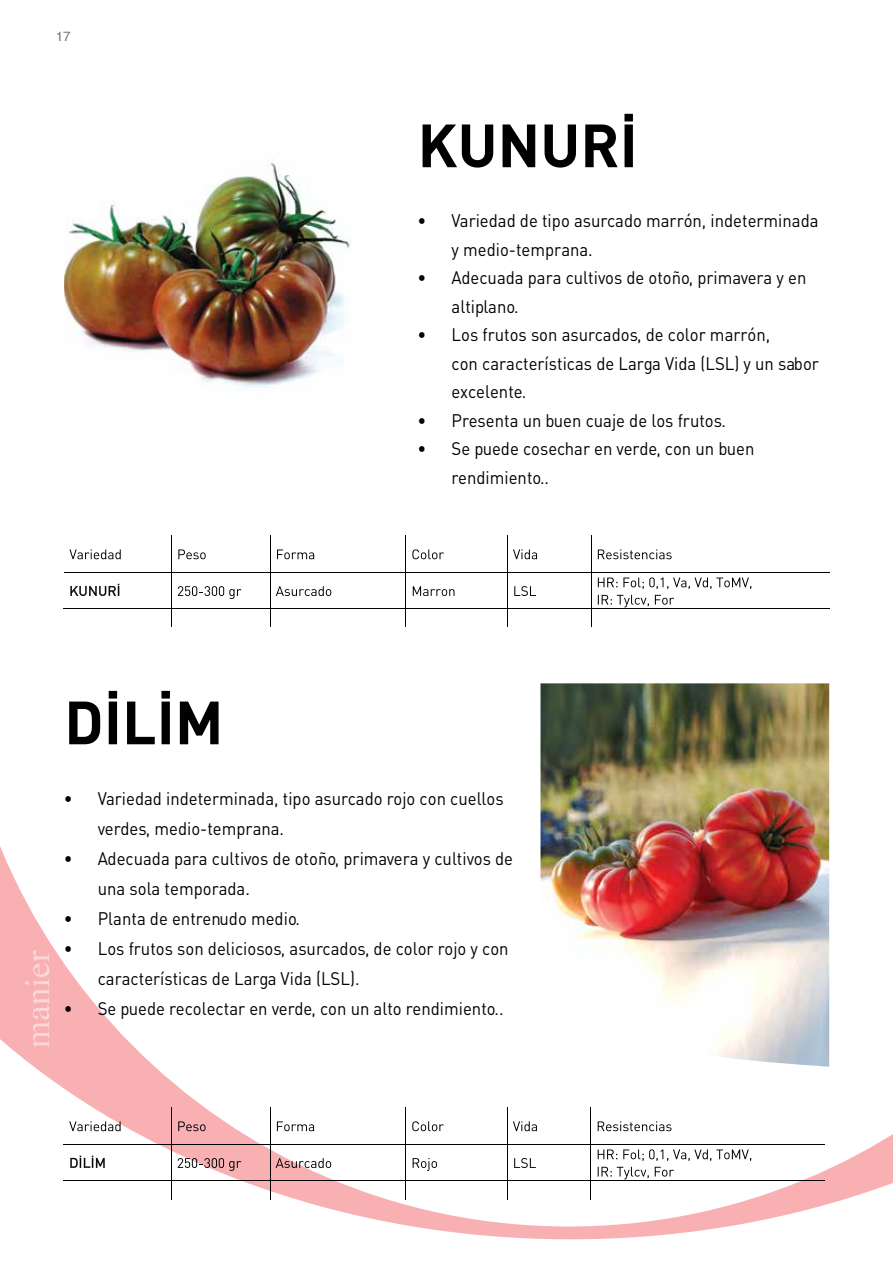
<style>
.page{position:relative;width:893px;height:1263px;background:#fff}
.page>*{position:absolute;margin:0;border:0;box-sizing:border-box;transform-origin:0 0}
.t1{font:60px "DINT Bold Tr";color:#000}
.t2{font:18px/28.5px "DIN Tr";color:#000;scale:.93 1}
.t3{font:13.5px "Helvetica";color:#77787b}
</style>
<div class="page">
<svg style="left:0;top:626px;width:893px;height:613px"></svg>
<svg style="left:25px;top:950px;width:25px;height:98px;background:#f8b9bb"></svg>
<img style="left:64px;top:163px;width:288px;height:227px">
<img style="left:540px;top:683px;width:289px;height:384px">
<svg style="left:69px;top:549px;width:52px;height:10px"></svg>
<svg style="left:178px;top:549px;width:28px;height:10px"></svg>
<svg style="left:277px;top:549px;width:37px;height:10px"></svg>
<svg style="left:412px;top:549px;width:32px;height:10px"></svg>
<svg style="left:513px;top:549px;width:24px;height:10px"></svg>
<svg style="left:598px;top:549px;width:74px;height:10px"></svg>
<hr style="left:171px;top:536px;width:1px;height:36px;background:#000">
<hr style="left:270px;top:536px;width:1px;height:36px;background:#000">
<hr style="left:406px;top:536px;width:1px;height:36px;background:#000">
<hr style="left:507px;top:536px;width:1px;height:36px;background:#000">
<hr style="left:591px;top:536px;width:1px;height:36px;background:#000">
<svg style="left:70px;top:584px;width:49px;height:12px"></svg>
<svg style="left:178px;top:586px;width:63px;height:13px"></svg>
<svg style="left:276px;top:586px;width:55px;height:10px"></svg>
<svg style="left:413px;top:586px;width:41px;height:10px"></svg>
<svg style="left:514px;top:586px;width:22px;height:10px"></svg>
<svg style="left:598px;top:577px;width:153px;height:12px"></svg>
<svg style="left:598px;top:595px;width:76px;height:12px"></svg>
<hr style="left:64px;top:572px;width:107px;height:1px;background:#000">
<hr style="left:172px;top:572px;width:98px;height:1px;background:#000">
<hr style="left:271px;top:572px;width:135px;height:1px;background:#000">
<hr style="left:406px;top:572px;width:101px;height:1px;background:#000">
<hr style="left:508px;top:572px;width:83px;height:1px;background:#000">
<hr style="left:591px;top:572px;width:239px;height:1px;background:#000">
<hr style="left:63px;top:608px;width:108px;height:1px;background:#000">
<hr style="left:171px;top:572px;width:1px;height:55px;background:#000">
<hr style="left:172px;top:608px;width:98px;height:1px;background:#000">
<hr style="left:270px;top:572px;width:1px;height:55px;background:#000">
<hr style="left:271px;top:608px;width:135px;height:1px;background:#000">
<hr style="left:406px;top:572px;width:1px;height:55px;background:#000">
<hr style="left:406px;top:608px;width:101px;height:1px;background:#000">
<hr style="left:507px;top:572px;width:1px;height:55px;background:#000">
<hr style="left:508px;top:608px;width:83px;height:1px;background:#000">
<hr style="left:591px;top:572px;width:1px;height:55px;background:#000">
<hr style="left:591px;top:608px;width:239px;height:1px;background:#000">
<svg style="left:69px;top:1121px;width:52px;height:10px"></svg>
<svg style="left:178px;top:1121px;width:28px;height:10px"></svg>
<svg style="left:277px;top:1121px;width:37px;height:10px"></svg>
<svg style="left:412px;top:1121px;width:32px;height:10px"></svg>
<svg style="left:513px;top:1121px;width:24px;height:10px"></svg>
<svg style="left:598px;top:1121px;width:73px;height:10px"></svg>
<hr style="left:171px;top:1108px;width:1px;height:36px;background:#000">
<hr style="left:270px;top:1108px;width:1px;height:36px;background:#000">
<hr style="left:405px;top:1108px;width:1px;height:36px;background:#000">
<hr style="left:507px;top:1108px;width:1px;height:36px;background:#000">
<hr style="left:590px;top:1108px;width:1px;height:36px;background:#000">
<svg style="left:70px;top:1156px;width:35px;height:12px"></svg>
<svg style="left:178px;top:1158px;width:63px;height:13px"></svg>
<svg style="left:276px;top:1158px;width:55px;height:10px"></svg>
<svg style="left:413px;top:1158px;width:24px;height:13px"></svg>
<svg style="left:514px;top:1158px;width:22px;height:10px"></svg>
<svg style="left:598px;top:1149px;width:153px;height:12px"></svg>
<svg style="left:598px;top:1167px;width:76px;height:12px"></svg>
<hr style="left:64px;top:1144px;width:107px;height:1px;background:#000">
<hr style="left:172px;top:1144px;width:98px;height:1px;background:#000">
<hr style="left:270px;top:1144px;width:135px;height:1px;background:#000">
<hr style="left:406px;top:1144px;width:101px;height:1px;background:#000">
<hr style="left:508px;top:1144px;width:82px;height:1px;background:#000">
<hr style="left:591px;top:1144px;width:233px;height:1px;background:#000">
<hr style="left:171px;top:1144px;width:1px;height:36px;background:#000">
<hr style="left:270px;top:1144px;width:1px;height:36px;background:#000">
<hr style="left:405px;top:1144px;width:1px;height:36px;background:#000">
<hr style="left:507px;top:1144px;width:1px;height:36px;background:#000">
<hr style="left:590px;top:1144px;width:1px;height:36px;background:#000">
<div style="left:64px;top:1181px;width:107px;height:18px;background:#fff"></div>
<hr style="left:64px;top:1180px;width:107px;height:1px;background:#000">
<hr style="left:172px;top:1180px;width:98px;height:1px;background:#000">
<hr style="left:270px;top:1180px;width:135px;height:1px;background:#000">
<hr style="left:406px;top:1180px;width:101px;height:1px;background:#000">
<hr style="left:508px;top:1180px;width:82px;height:1px;background:#000">
<hr style="left:591px;top:1180px;width:233px;height:1px;background:#000">
<svg style="left:171px;top:1180px;width:1px;height:19px"></svg>
<svg style="left:270px;top:1181px;width:1px;height:18px"></svg>
<svg style="left:405px;top:1180px;width:1px;height:19px"></svg>
<svg style="left:507px;top:1180px;width:1px;height:19px"></svg>
<svg style="left:590px;top:1180px;width:1px;height:19px"></svg>
<p class="t3" style="left:56px;top:26px;width:17px">17</p>
<h1 class="t1" style="left:64px;top:683px;width:161px">DİLİM</h1>
<h1 class="t1" style="left:418px;top:106px;width:222px">KUNURİ</h1>
<p class="t2" style="left:452px;top:206px;width:396px;text-indent:-34px">• Variedad de tipo asurcado marrón, indeterminada y medio-temprana.</p>
<p class="t2" style="left:452px;top:263px;width:383px;text-indent:-34px">• Adecuada para cultivos de otoño, primavera y en altiplano.</p>
<p class="t2" style="left:452px;top:320px;width:396px;text-indent:-34px">• Los frutos son asurcados, de color marrón,<br>con características de Larga Vida (LSL) y un sabor excelente.</p>
<p class="t2" style="left:418px;top:406px;width:333px">• Presenta un buen cuaje de los frutos.</p>
<p class="t2" style="left:452px;top:434px;width:327px;text-indent:-34px">• Se puede cosechar en verde, con un buen rendimiento..</p>
<p class="t2" style="left:98px;top:783px;width:438px;line-height:30px;text-indent:-34px">• Variedad indeterminada, tipo asurcado rojo con cuellos verdes, medio-temprana.</p>
<p class="t2" style="left:98px;top:843px;width:448px;line-height:30px;text-indent:-34px">• Adecuada para cultivos de otoño, primavera y cultivos de una sola temporada.</p>
<p class="t2" style="left:64px;top:904px;width:256px">• Planta de entrenudo medio.</p>
<p class="t2" style="left:98px;top:933px;width:443px;line-height:30px;text-indent:-34px">• Los frutos son deliciosos, asurcados, de color rojo y con características de Larga Vida (LSL).</p>
<p class="t2" style="left:64px;top:994px;width:474px">• Se puede recolectar en verde, con un alto rendimiento..</p>
</div>
